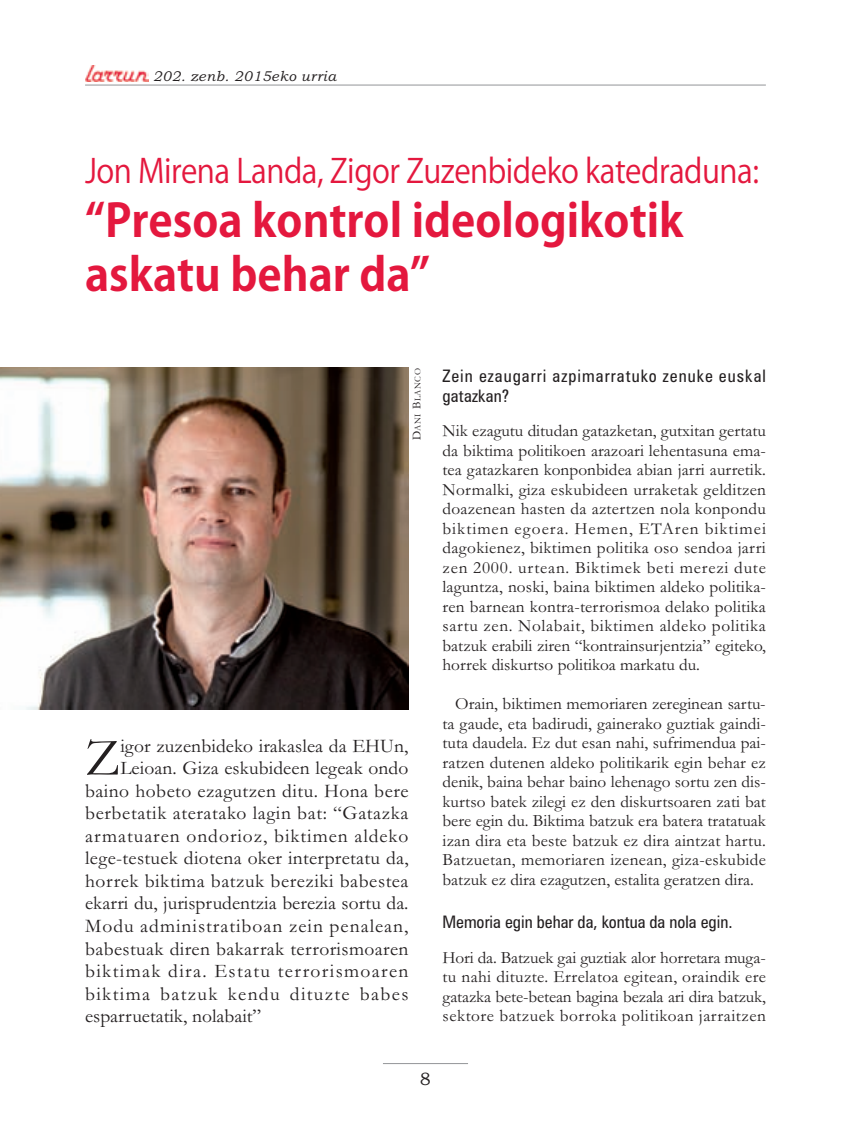
<style>
.page{position:relative;width:851px;height:1127px;background:#fff}
.page>*{position:absolute;margin:0;border:0;box-sizing:border-box;transform-origin:0 0}
.t1{font:53.85px "Garamond";color:#231f20}
.t2{font:700 45px/54px "Koz Go Pro";color:#e4183e}
.t3{font:33px "Koz Go Pr 6 N";letter-spacing:-.015em;color:#e4183e;scale:.92 1}
.t4{font:19.5px "Garamond";letter-spacing:.025em;color:#231f20}
.t5{font:19.5px "Garamond";letter-spacing:.05em;color:#231f20}
.t6{font:19.5px "Garamond";letter-spacing:.07em;color:#231f20}
.t7{font:19.5px "Garamond";letter-spacing:.005em;color:#231f20}
.t8{font:19.5px "Garamond";color:#231f20}
.t9{font:18px "Bookman Old Style";color:#231f20}
.t10{font:17.25px/19.5px "Garamond";color:#231f20;text-align:justify}
.t11{font:condensed 17.25px/19.5px "Zurich BT";letter-spacing:.06em;color:#231f20}
.t12{font:condensed 17.25px "Zurich BT";color:#231f20}
.t13{font:italic 14.25px "Bookman Old Style";letter-spacing:.03em;color:#231f20}
.t14{font:9px "Garamond";letter-spacing:.06em;color:#231f20}
.s1{font-size:12px}
</style>
<div class="page">
<img style="left:85px;top:65px;width:64px;height:17px">
<hr style="left:383px;top:1063px;width:85px;height:1px;background:#939598">
<hr style="left:85px;top:85px;width:680px;height:1px;background:#939598">
<img style="left:0;top:367px;width:408px;height:342px">
<p class="t13" style="left:153px;top:68px;width:184px">202. zenb. 2015eko urria</p>
<h3 class="t3" style="left:85px;top:158px;width:734px">Jon Mirena Landa, Zigor Zuzenbideko katedraduna:</h3>
<h2 class="t2" style="left:85px;top:193px;width:599px">“Presoa kontrol ideologikotik askatu behar da”</h2>
<p class="t14" style="left:414px;top:440px;width:73px;rotate:-90deg"><span class="s1">D</span>ANI <span class="s1">B</span>LANCO</p>
<h1 class="t1" style="left:85px;top:739px;width:37px">Z</h1>
<p class="t7" style="left:120px;top:739px;width:289px">igor zuzenbideko irakaslea da EHUn,</p>
<p class="t7" style="left:120px;top:761px;width:289px">Leioan. Giza eskubideen legeak ondo</p>
<p class="t4" style="left:85px;top:784px;width:325px">baino hobeto ezagutzen ditu. Hona bere</p>
<p class="t4" style="left:85px;top:806px;width:325px">berbetatik ateratako lagin bat: “Gatazka</p>
<p class="t5" style="left:85px;top:829px;width:325px">armatuaren ondorioz, biktimen aldeko</p>
<p class="t4" style="left:85px;top:851px;width:325px">lege-testuek diotena oker interpretatu da,</p>
<p class="t4" style="left:85px;top:874px;width:325px">horrek biktima batzuk bereziki babestea</p>
<p class="t8" style="left:85px;top:896px;width:325px">ekarri du, jurisprudentzia berezia sortu da.</p>
<p class="t5" style="left:85px;top:919px;width:325px">Modu administratiboan zein penalean,</p>
<p class="t4" style="left:85px;top:941px;width:325px">babestuak diren bakarrak terrorismoaren</p>
<p class="t6" style="left:85px;top:964px;width:325px">biktimak dira. Estatu terrorismoaren</p>
<p class="t6" style="left:85px;top:986px;width:325px">biktima batzuk kendu dituzte babes</p>
<p class="t8" style="left:85px;top:1009px;width:178px">esparruetatik, nolabait”</p>
<p class="t11" style="left:442px;top:368px;width:325px">Zein ezaugarri azpimarratuko zenuke euskal gatazkan?</p>
<p class="t10" style="left:442px;top:423px;width:325px">Nik ezagutu ditudan gatazketan, gutxitan gertatu da biktima politikoen arazoari lehentasuna ema&shy;tea gatazkaren konponbidea abian jarri aurretik.<br>Normalki, giza eskubideen urraketak gelditzen doazenean hasten da aztertzen nola konpondu biktimen egoera. Hemen, ETAren biktimei dagokienez, biktimen politika oso sendoa jarri zen 2000. urtean. Biktimek beti merezi dute laguntza, noski, baina biktimen aldeko politika&shy;ren barnean kontra-terrorismoa delako politika sartu zen. Nolabait, biktimen aldeko politika batzuk erabili ziren “kontrainsurjentzia” egiteko, horrek diskurtso politikoa markatu du.</p>
<p class="t10" style="left:442px;top:696px;width:325px;text-indent:13px">Orain, biktimen memoriaren zereginean sartu&shy;ta gaude, eta badirudi, gainerako guztiak gaindi&shy;tuta daudela. Ez dut esan nahi, sufrimendua pai&shy;ratzen dutenen aldeko politikarik egin behar ez denik, baina behar baino lehenago sortu zen dis&shy;kurtso batek zilegi ez den diskurtsoaren zati bat bere egin du. Biktima batzuk era batera tratatuak izan dira eta beste batzuk ez dira aintzat hartu.<br>Batzuetan, memoriaren izenean, giza-eskubide batzuk ez dira ezagutzen, estalita geratzen dira.</p>
<p class="t12" style="left:442px;top:915px;width:291px">Memoria egin behar da, kontua da nola egin.</p>
<p class="t10" style="left:442px;top:949px;width:325px">Hori da. Batzuek gai guztiak alor horretara muga&shy;tu nahi dituzte. Errelatoa egitean, oraindik ere gatazka bete-betean bagina bezala ari dira batzuk, sektore batzuek borroka politikoan jarraitzen</p>
<p class="t9" style="left:420px;top:1068px;width:13px">8</p>
</div>
